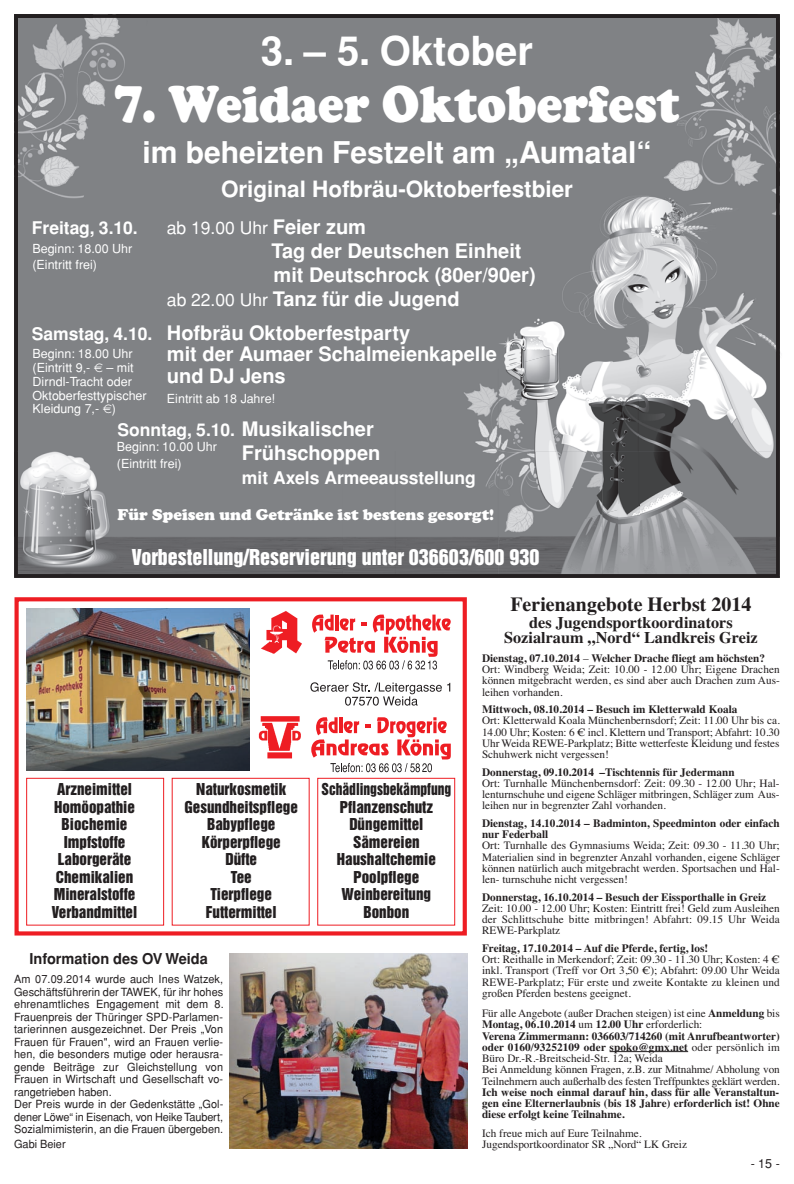
<style>
.page{position:relative;width:794px;height:1184px;background:#fff}
.page>*{position:absolute;margin:0;border:0;box-sizing:border-box;transform-origin:0 0}
.t1{font:900 53.75px "Cooper";color:#fff;scale:.9 1}
.t2{font:700 40px "Helvetica";color:#fff}
.t3{font:700 30px "Helvetica";color:#fff}
.t4{font:700 22.5px "Helvetica";color:#fff}
.t5{font:700 20px/21.2px "Helvetica";color:#fff}
.t6{font:20px "Helvetica Inserat";color:#fff}
.t7{font:700 20px "Times";color:#231f20}
.t8{font:700 17.5px "Helvetica";color:#fff}
.t9{font:17.5px "Helvetica";color:#fff}
.t10{font:700 16.25px/15px "Times";color:#231f20;text-align:center}
.t11{font:900 16.25px "Cooper";color:#fff}
.t12{font:15px/17.5px "Helvetica Inserat";color:#231f20;text-align:center}
.t13{font:15px/17.5px "Helvetica Inserat";color:#231f20;text-align:center;scale:.9 1}
.t14{font:700 15px "Helvetica";color:#231f20}
.t15{font:12.5px/13.8px "Helvetica";color:#fff}
.t16{font:12.5px "Helvetica";color:#231f20}
.t17{font:11.25px/11.2px "Times";color:#231f20;text-align:justify}
.t18{font:11.25px/12.5px "Helvetica";letter-spacing:.005em;color:#231f20}
.t19{font:700 11.25px/11.2px "Times";color:#231f20}
.s1{font-weight:700;font-size:20px}
.s2{font-weight:400;font-size:17.5px}
.s3{font-size:17.5px}
.s4{font-size:20px}
.s5{font-weight:700}
</style>
<div class="page">
<div style="left:16px;top:16px;width:762px;height:560px;background:#808285"></div>
<img style="left:19px;top:452px;width:325px;height:121px">
<img style="left:30px;top:181px;width:54px;height:17px">
<img style="left:19px;top:19px;width:106px;height:162px">
<img style="left:664px;top:19px;width:111px;height:174px">
<img style="left:464px;top:383px;width:34px;height:69px">
<img style="left:485px;top:452px;width:13px;height:37px">
<img style="left:513px;top:196px;width:262px;height:256px">
<img style="left:498px;top:541px;width:104px;height:32px">
<img style="left:639px;top:452px;width:136px;height:121px">
<img style="left:618px;top:510px;width:21px;height:63px">
<img style="left:602px;top:514px;width:16px;height:59px">
<img style="left:681px;top:196px;width:94px;height:34px">
<img style="left:498px;top:337px;width:141px;height:115px">
<img style="left:498px;top:452px;width:104px;height:89px">
<img style="left:618px;top:452px;width:21px;height:58px">
<img style="left:602px;top:452px;width:16px;height:62px">
<div style="left:14px;top:14px;width:766px;height:564px;border:4px solid #231f20"></div>
<div style="left:15px;top:597px;width:452px;height:338px;border:4px solid #ee1d23"></div>
<img style="left:261px;top:611px;width:41px;height:43px">
<img style="left:258px;top:716px;width:43px;height:43px">
<svg style="left:312px;top:614px;width:139px;height:55px"></svg>
<svg style="left:310px;top:682px;width:140px;height:23px"></svg>
<svg style="left:311px;top:717px;width:140px;height:55px"></svg>
<img style="left:26px;top:608px;width:224px;height:163px">
<div style="left:26px;top:778px;width:138px;height:147px;border:1px solid #ee1d23"></div>
<div style="left:317px;top:778px;width:138px;height:147px;border:1px solid #ee1d23"></div>
<hr style="left:609px;top:1051px;width:79px;height:1px;background:#231f20">
<img style="left:230px;top:953px;width:238px;height:195px">
<h2 class="t2" style="left:261px;top:28px;width:273px">3. – 5. Oktober</h2>
<h1 class="t1" style="left:114px;top:72px;width:630px">7. Weidaer Oktoberfest</h1>
<h3 class="t3" style="left:142px;top:135px;width:510px">im beheizten Festzelt am „Aumatal“</h3>
<h3 class="t4" style="left:221px;top:176px;width:353px">Original Hofbräu-Oktoberfestbier</h3>
<h3 class="t8" style="left:32px;top:218px;width:107px">Freitag, 3.10.</h3>
<h3 class="t9" style="left:167px;top:218px;width:201px">ab 19.00 Uhr <span class="s1">Feier zum</span></h3>
<h3 class="t5" style="left:272px;top:241px;width:251px">Tag der Deutschen Einheit</h3>
<h3 class="t5" style="left:274px;top:265px;width:263px">mit Deutschrock (80er/90er)</h3>
<h3 class="t5" style="left:167px;top:289px;width:294px"><span class="s2">ab 22.00 Uhr</span> Tanz für die Jugend</h3>
<h3 class="t5" style="left:167px;top:323px;width:331px;text-indent:-135px"><span class="s3">Samstag, 4.10.</span> Hofbräu Oktoberfestparty<br>mit der Aumaer Schalmeienkapelle und DJ Jens</h3>
<p class="t15" style="left:167px;top:391px;width:110px">Eintritt ab 18 Jahre!</p>
<h3 class="t8" style="left:118px;top:420px;width:258px">Sonntag, 5.10. <span class="s4">Musikalischer</span></h3>
<h3 class="t5" style="left:242px;top:443px;width:140px">Frühschoppen</h3>
<h3 class="t8" style="left:242px;top:468px;width:235px">mit Axels Armeeausstellung</h3>
<h3 class="t11" style="left:118px;top:505px;width:378px">Für Speisen und Getränke ist bestens gesorgt!</h3>
<h3 class="t6" style="left:132px;top:549px;width:409px">Vorbestellung/Reservierung unter 036603/600 930</h3>
<p class="t15" style="left:32px;top:241px;width:101px;line-height:16.2px">Beginn: 18.00 Uhr (Eintritt frei)</p>
<p class="t15" style="left:33px;top:347px;width:101px">Beginn: 18.00 Uhr (Eintritt 9,-</p>
<p class="t15" style="left:33px;top:361px;width:116px;text-indent:74px">– mit<br>Dirndl-Tracht oder<br>Oktoberfesttypischer<br>Kleidung 7,- )</p>
<p class="t15" style="left:117px;top:439px;width:101px;line-height:16.2px">Beginn: 10.00 Uhr (Eintritt frei)</p>
<h3 class="t12" style="left:52px;top:781px;width:87px">Arzneimittel<br>Homöopathie<br>Biochemie<br>Impfstoffe<br>Laborgeräte<br>Chemikalien<br>Mineralstoffe<br>Verbandmittel</h3>
<h3 class="t12" style="left:185px;top:781px;width:115px">Naturkosmetik<br>Gesundheitspflege<br>Babypflege<br>Körperpflege<br>Düfte<br>Tee<br>Tierpflege<br>Futtermittel</h3>
<h3 class="t13" style="left:321px;top:781px;width:146px">Schädlingsbekämpfung<br>Pflanzenschutz<br>Düngemittel<br>Sämereien<br>Haushaltchemie<br>Poolpflege<br>Weinbereitung<br>Bonbon</h3>
<h3 class="t14" style="left:30px;top:950px;width:180px">Information des OV Weida</h3>
<p class="t18" style="left:14px;top:973px;width:211px">Am 07.09.2014 wurde auch Ines Watzek, Geschäftsführerin der TAWEK, für ihr hohes ehrenamtliches Engagement mit dem 8.<br>Frauenpreis der Thüringer SPD-Parlamen&shy;tarierinnen ausgezeichnet. Der Preis „Von Frauen für Frauen", wird an Frauen verlie&shy;hen, die besonders mutige oder herausra&shy;gende Beiträge zur Gleichstellung von Frauen in Wirtschaft und Gesellschaft vo&shy;rangetrieben haben.<br>Der Preis wurde in der Gedenkstätte „Gol&shy;dener Löwe“ in Eisenach, von Heike Taubert, Sozialmimisterin, an die Frauen übergeben.</p>
<p class="t18" style="left:14px;top:1138px;width:53px">Gabi Beier</p>
<h3 class="t7" style="left:510px;top:592px;width:243px">Ferienangebote Herbst 2014</h3>
<h3 class="t10" style="left:504px;top:615px;width:255px">des Jugendsportkoordinators<br>Sozialraum „Nord“ Landkreis Greiz</h3>
<p class="t17" style="left:482px;top:652px;width:299px;text-align:left"><span class="s5">Dienstag, 07.10.2014</span> – <span class="s5">Welcher Drache fliegt am höchsten?<br></span>Ort: Windberg Weida; Zeit: 10.00 - 12.00 Uhr; Eigene Drachen können mitgebracht werden, es sind aber auch Drachen zum Aus&shy;leihen vorhanden.</p>
<p class="t19" style="left:482px;top:703px;width:257px">Mittwoch, 08.10.2014 – Besuch im Kletterwald Koala</p>
<p class="t17" style="left:482px;top:715px;width:299px">Ort: Kletterwald Koala Münchenbernsdorf; Zeit: 11.00 Uhr bis ca.<br>14.00 Uhr; Kosten: 6 € incl. Klettern und Transport; Abfahrt: 10.30<br>Uhr Weida REWE-Parkplatz; Bitte wetterfeste Kleidung und festes Schuhwerk nicht vergessen!</p>
<p class="t19" style="left:482px;top:766px;width:254px">Donnerstag, 09.10.2014 –Tischtennis für Jedermann</p>
<p class="t17" style="left:482px;top:777px;width:299px">Ort: Turnhalle Münchenbernsdorf: Zeit: 09.30 - 12.00 Uhr; Hal&shy;lenturnschuhe und eigene Schläger mitbringen, Schläger zum Aus&shy;leihen nur in begrenzter Zahl vorhanden.</p>
<p class="t19" style="left:482px;top:817px;width:299px">Dienstag, 14.10.2014 – Badminton, Speedminton oder einfach nur Federball</p>
<p class="t17" style="left:482px;top:840px;width:299px">Ort: Turnhalle des Gymnasiums Weida; Zeit: 09.30 - 11.30 Uhr; Materialien sind in begrenzter Anzahl vorhanden, eigene Schläger können natürlich auch mitgebracht werden. Sportsachen und Hal&shy;len- turnschuhe nicht vergessen!</p>
<p class="t19" style="left:482px;top:891px;width:285px">Donnerstag, 16.10.2014 – Besuch der Eissporthalle in Greiz</p>
<p class="t17" style="left:482px;top:902px;width:299px">Zeit: 10.00 - 12.00 Uhr; Kosten: Eintritt frei! Geld zum Ausleihen der Schlittschuhe bitte mitbringen! Abfahrt: 09.15 Uhr Weida REWE-Parkplatz</p>
<p class="t19" style="left:482px;top:942px;width:228px">Freitag, 17.10.2014 – Auf die Pferde, fertig, los!</p>
<p class="t17" style="left:482px;top:953px;width:299px">Ort: Reithalle in Merkendorf; Zeit: 09.30 - 11.30 Uhr; Kosten: 4 € inkl. Transport (Treff vor Ort 3,50 €); Abfahrt: 09.00 Uhr Weida REWE-Parkplatz; Für erste und zweite Kontakte zu kleinen und großen Pferden bestens geeignet.</p>
<p class="t17" style="left:482px;top:1007px;width:299px;text-align:left">Für alle Angebote (außer Drachen steigen) ist eine <span class="s5">Anmeldung</span> bis <span class="s5">Montag, 06.10.2014</span> um <span class="s5">12.00 Uhr</span> erforderlich:<br><span class="s5">Verena Zimmermann: 036603/714260 (mit Anrufbeantworter) oder 0160/93252109 oder spoko@gmx.net</span> oder persönlich im Büro Dr.-R.-Breitscheid-Str. 12a; Weida<br>Bei Anmeldung können Fragen, z.B. zur Mitnahme/ Abholung von Teilnehmern auch außerhalb des festen Treffpunktes geklärt werden.</p>
<p class="t19" style="left:482px;top:1086px;width:299px;text-align:justify">Ich weise noch einmal darauf hin, dass für alle Veranstaltun&shy;gen eine Elternerlaubnis (bis 18 Jahre) erforderlich ist! Ohne diese erfolgt keine Teilnahme.</p>
<p class="t17" style="left:482px;top:1127px;width:206px">Ich freue mich auf Eure Teilnahme.<br>Jugendsportkoordinator SR „Nord“ LK Greiz</p>
<p class="t16" style="left:750px;top:1156px;width:31px">- 15 -</p>
</div>
